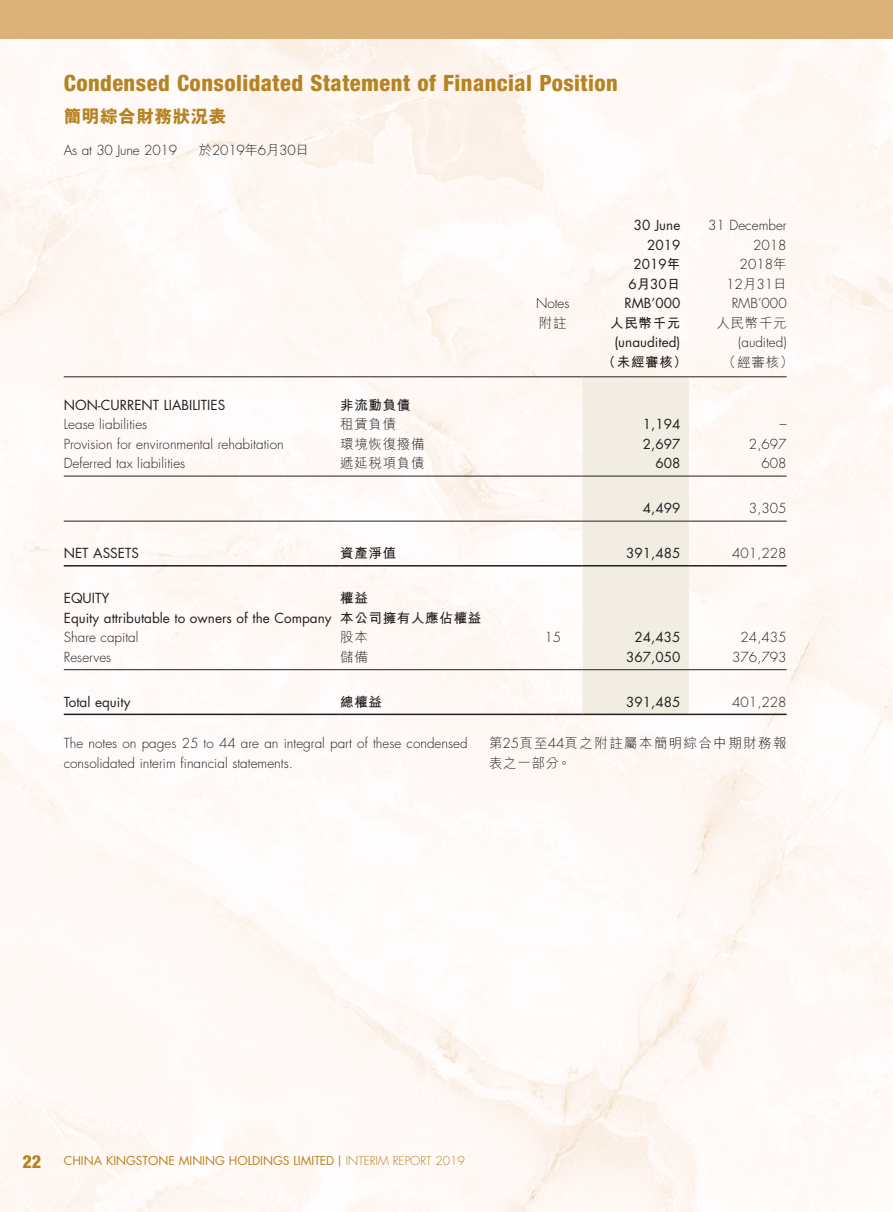
<style>
.page{position:relative;width:893px;height:1212px;background:#fff}
.page>*{position:absolute;margin:0;border:0;box-sizing:border-box;transform-origin:0 0}
.t1{font:800 condensed 22.5px "Helvetica Neue LT Std";letter-spacing:.02em;color:#b68322}
.t2{font:800 18px "M Hei HK";letter-spacing:.005em;color:#b68322}
.t3{font:800 condensed 18px "Helvetica Neue LT Std";color:#b68322}
.t4{font:300 13.5px/19.5px "Futura Std";color:#231f20}
.t5{font:13.5px/19.5px "Futura Std";color:#231f20}
.t6{font:300 13.5px "M Hei HK";letter-spacing:.05em;color:#231f20}
.t7{font:300 13.5px/19.5px "M Hei HK";letter-spacing:.105em;color:#231f20}
.t8{font:700 13.5px "M Hei HK";letter-spacing:.05em;color:#231f20}
.t9{font:12px "Futura Std";letter-spacing:-.005em;color:#b68322}
.s1{font-family:"M Hei HK"}
.s2{font-family:"M Hei HK";font-weight:700}
.s3{font-weight:300}
.s4{font-family:"Futura Std"}
.s5{font-family:"C Hei 2 HK";font-weight:700}
</style>
<div class="page">
<div style="left:0;top:38px;width:893px;height:1174px;background:#fff9f6"></div>
<div style="left:0;top:0;width:893px;height:38px;background:#dab27a"></div>
<div style="left:583px;top:377px;width:106px;height:336px;background:#f2ede3"></div>
<hr style="left:64px;top:376px;width:276px;height:1px;background:#231f20">
<hr style="left:340px;top:376px;width:183px;height:1px;background:#231f20">
<hr style="left:523px;top:376px;width:60px;height:1px;background:#231f20">
<hr style="left:583px;top:376px;width:106px;height:1px;background:#231f20">
<hr style="left:689px;top:376px;width:98px;height:1px;background:#231f20">
<hr style="left:64px;top:476px;width:276px;height:1px;background:#231f20">
<hr style="left:340px;top:476px;width:183px;height:1px;background:#231f20">
<hr style="left:523px;top:476px;width:60px;height:1px;background:#231f20">
<hr style="left:583px;top:476px;width:106px;height:1px;background:#231f20">
<hr style="left:689px;top:476px;width:98px;height:1px;background:#231f20">
<hr style="left:64px;top:521px;width:276px;height:1px;background:#231f20">
<hr style="left:340px;top:521px;width:183px;height:1px;background:#231f20">
<hr style="left:523px;top:521px;width:60px;height:1px;background:#231f20">
<hr style="left:583px;top:521px;width:106px;height:1px;background:#231f20">
<hr style="left:689px;top:521px;width:98px;height:1px;background:#231f20">
<hr style="left:64px;top:565px;width:276px;height:1px;background:#231f20">
<hr style="left:340px;top:565px;width:183px;height:1px;background:#231f20">
<hr style="left:523px;top:565px;width:60px;height:1px;background:#231f20">
<hr style="left:583px;top:565px;width:106px;height:1px;background:#231f20">
<hr style="left:689px;top:565px;width:98px;height:1px;background:#231f20">
<hr style="left:64px;top:669px;width:276px;height:1px;background:#231f20">
<hr style="left:340px;top:669px;width:183px;height:1px;background:#231f20">
<hr style="left:523px;top:669px;width:60px;height:1px;background:#231f20">
<hr style="left:583px;top:669px;width:106px;height:1px;background:#231f20">
<hr style="left:689px;top:669px;width:98px;height:1px;background:#231f20">
<hr style="left:64px;top:713px;width:276px;height:2px;background:#231f20">
<hr style="left:340px;top:713px;width:183px;height:2px;background:#231f20">
<hr style="left:523px;top:713px;width:60px;height:2px;background:#231f20">
<hr style="left:583px;top:713px;width:106px;height:2px;background:#231f20">
<hr style="left:689px;top:713px;width:98px;height:2px;background:#231f20">
<h1 class="t1" style="left:64px;top:69px;width:556px">Condensed Consolidated Statement of Financial Position</h1>
<h2 class="t2" style="left:64px;top:107px;width:164px">簡明綜合財務狀況表</h2>
<p class="t4" style="left:64px;top:140px;width:115px">As at 30 June 2019</p>
<p class="t4" style="left:199px;top:140px;width:112px"><span class="s1">於</span>2019<span class="s1">年</span>6<span class="s1">月</span>30<span class="s1">日</span></p>
<p class="t5" style="left:634px;top:216px;width:48px">30 June</p>
<p class="t4" style="left:708px;top:216px;width:80px">31 December</p>
<p class="t5" style="left:647px;top:235px;width:35px">2019</p>
<p class="t4" style="left:753px;top:236px;width:35px">2018</p>
<p class="t5" style="left:634px;top:255px;width:48px">2019<span class="s2">年</span></p>
<p class="t4" style="left:740px;top:255px;width:49px">2018<span class="s1">年</span></p>
<p class="t5" style="left:628px;top:274px;width:54px">6<span class="s2">月</span>30<span class="s2">日</span></p>
<p class="t4" style="left:726px;top:275px;width:62px">12<span class="s1">月</span>31<span class="s1">日</span></p>
<p class="t4" style="left:536px;top:294px;width:35px">Notes</p>
<p class="t5" style="left:624px;top:294px;width:57px">RMB’000</p>
<p class="t4" style="left:732px;top:294px;width:57px">RMB’000</p>
<p class="t6" style="left:539px;top:316px;width:29px">附註</p>
<p class="t8" style="left:610px;top:313px;width:72px">人民幣千元</p>
<p class="t6" style="left:716px;top:316px;width:72px">人民幣千元</p>
<p class="t5" style="left:614px;top:333px;width:67px">(unaudited)</p>
<p class="t4" style="left:738px;top:333px;width:50px">(audited)</p>
<p class="t8" style="left:602px;top:352px;width:87px">（未經審核）</p>
<p class="t6" style="left:722px;top:355px;width:72px">（經審核）</p>
<p class="t5" style="left:64px;top:395px;width:163px">NON-CURRENT LIABILITIES</p>
<p class="t8" style="left:340px;top:395px;width:72px">非流動負債</p>
<p class="t4" style="left:64px;top:415px;width:85px">Lease liabilities</p>
<p class="t6" style="left:340px;top:417px;width:58px">租賃負債</p>
<p class="t5" style="left:643px;top:415px;width:39px">1,194</p>
<p class="t4" style="left:780px;top:415px;width:8px">–</p>
<p class="t4" style="left:64px;top:435px;width:221px">Provision for environmental rehabitation</p>
<p class="t6" style="left:340px;top:437px;width:86px">環境恢復撥備</p>
<p class="t5" style="left:643px;top:434px;width:39px">2,697</p>
<p class="t4" style="left:749px;top:435px;width:39px">2,697</p>
<p class="t4" style="left:64px;top:454px;width:123px">Deferred tax liabilities</p>
<p class="t6" style="left:340px;top:456px;width:86px">遞延稅項負債</p>
<p class="t5" style="left:655px;top:454px;width:26px">608</p>
<p class="t4" style="left:761px;top:454px;width:27px">608</p>
<p class="t5" style="left:643px;top:499px;width:39px">4,499</p>
<p class="t4" style="left:749px;top:499px;width:39px">3,305</p>
<p class="t5" style="left:64px;top:544px;width:77px">NET ASSETS</p>
<p class="t8" style="left:340px;top:544px;width:58px">資產淨值</p>
<p class="t5" style="left:626px;top:544px;width:56px">391,485</p>
<p class="t4" style="left:732px;top:544px;width:56px">401,228</p>
<p class="t5" style="left:64px;top:589px;width:47px">EQUITY</p>
<p class="t8" style="left:340px;top:589px;width:29px">權益</p>
<p class="t5" style="left:64px;top:608px;width:419px">Equity attributable to owners of the Company <span class="s2">本公司擁有人應佔權益<br></span><span class="s3">Share capital</span></p>
<p class="t6" style="left:340px;top:631px;width:29px">股本</p>
<p class="t4" style="left:544px;top:628px;width:18px">15</p>
<p class="t5" style="left:635px;top:628px;width:47px">24,435</p>
<p class="t4" style="left:741px;top:628px;width:48px">24,435</p>
<p class="t4" style="left:64px;top:648px;width:49px">Reserves</p>
<p class="t6" style="left:340px;top:650px;width:29px">儲備</p>
<p class="t5" style="left:626px;top:647px;width:56px">367,050</p>
<p class="t4" style="left:732px;top:648px;width:56px">376,793</p>
<p class="t5" style="left:64px;top:692px;width:68px">Total equity</p>
<p class="t8" style="left:340px;top:692px;width:43px">總權益</p>
<p class="t5" style="left:626px;top:692px;width:56px">391,485</p>
<p class="t4" style="left:732px;top:693px;width:56px">401,228</p>
<p class="t4" style="left:64px;top:734px;width:405px">The notes on pages 25 to 44 are an integral part of these condensed consolidated interim financial statements.</p>
<p class="t7" style="left:489px;top:733px;width:299px">第<span class="s4">25</span>頁至<span class="s4">44</span>頁之附註屬本簡明綜合中期財務報表之一部分。</p>
<h2 class="t3" style="left:23px;top:1150px;width:20px">22</h2>
<p class="t9" style="left:64px;top:1152px;width:403px">CHINA KINGSTONE MINING HOLDINGS LIMITED <span class="s5">|</span> <span class="s3">INTERIM REPORT 2019</span></p>
</div>
